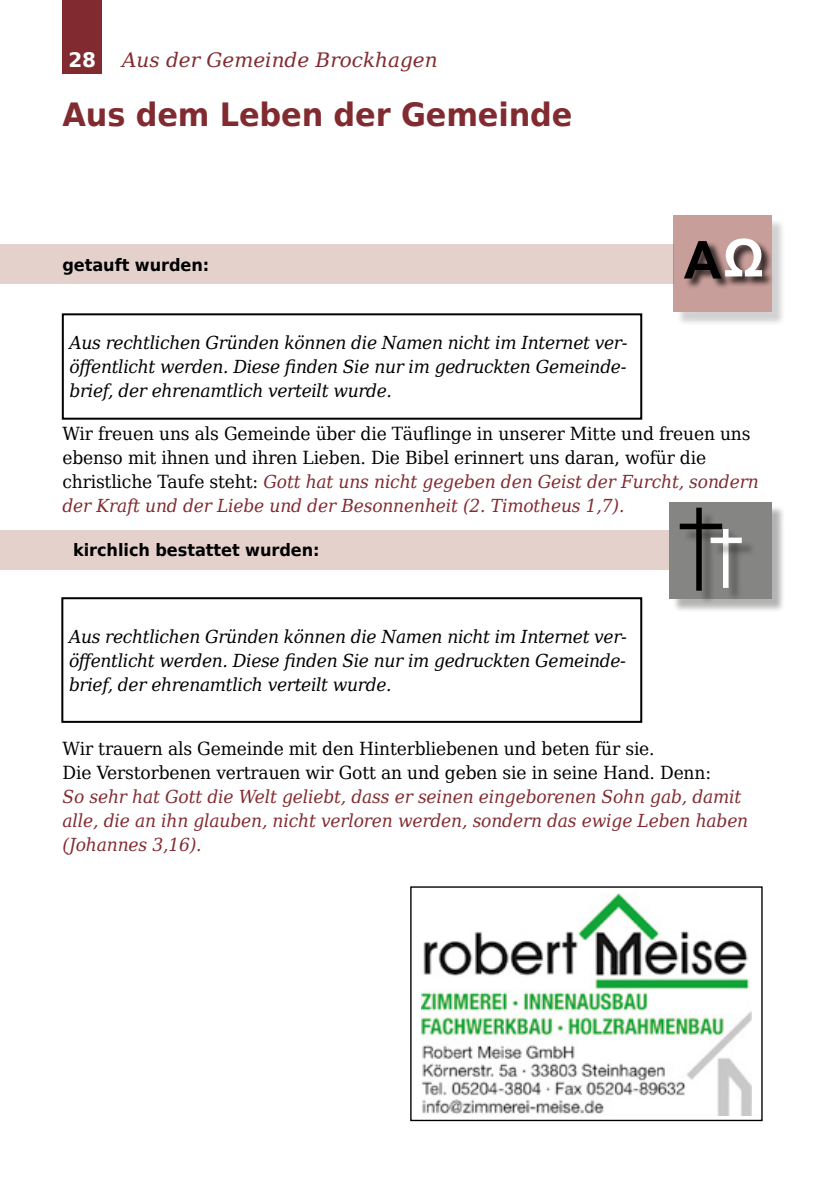
<style>
.page{position:relative;width:840px;height:1191px;background:#fff}
.page>*{position:absolute;margin:0;border:0;box-sizing:border-box;transform-origin:0 0}
.t1{font:700 52.2px "Arial";color:#000}
.t2{font:700 32px "DejaVu Sans";letter-spacing:-.005em;color:#812b31;scale:.95 1}
.t3{font:italic 20px "DejaVu Serif";color:#812b31}
.t4{font:700 20px "DejaVu Sans";color:#fff}
.t5{font:18px/24px "DejaVu Serif";letter-spacing:-.01em;color:#000;scale:.95 1}
.t6{font:italic 18px/24px "DejaVu Serif";letter-spacing:-.02em;color:#000;text-align:justify;scale:.95 1}
.t7{font:italic 18px/24px "DejaVu Serif";letter-spacing:-.01em;color:#812b31;scale:.95 1}
.t8{font:700 17px "DejaVu Sans";letter-spacing:-.005em;color:#000;scale:.95 1}
.s1{color:#fff}
.s2{font-style:italic;color:#812b31}
</style>
<div class="page">
<div style="left:62px;top:0;width:40px;height:74px;background:#812b31"></div>
<div style="left:410px;top:886px;width:352px;height:235px;border:1px solid #000"></div>
<img style="left:421px;top:893px;width:329px;height:222px">
<div style="left:61px;top:597px;width:581px;height:126px;border:2px solid #000"></div>
<div style="left:62px;top:313px;width:580px;height:107px;border:2px solid #000"></div>
<div style="left:0;top:244px;width:673px;height:40px;background:#e4d1cc"></div>
<div style="left:676px;top:219px;width:109px;height:106px;background:#000;opacity:.3"></div>
<div style="left:673px;top:215px;width:98px;height:97px;background:#c89e9a"></div>
<div style="left:684px;top:242px;width:47px;height:47px;background:#000;opacity:.75"></div>
<div style="left:725px;top:240px;width:48px;height:47px;background:#000;opacity:.75"></div>
<div style="left:0;top:530px;width:669px;height:40px;background:#e4d1cc"></div>
<div style="left:671px;top:505px;width:113px;height:107px;background:#000;opacity:.3"></div>
<div style="left:668px;top:502px;width:102px;height:96px;background:#858584"></div>
<div style="left:698px;top:511px;width:17px;height:93px;background:#000;opacity:.3"></div>
<svg style="left:695px;top:507px;width:6px;height:83px"></svg>
<div style="left:682px;top:527px;width:54px;height:15px;background:#000;opacity:.3"></div>
<div style="left:679px;top:524px;width:42px;height:5px;background:#000"></div>
<div style="left:725px;top:533px;width:17px;height:69px;background:#000;opacity:.3"></div>
<div style="left:722px;top:529px;width:6px;height:59px;background:#fff"></div>
<div style="left:713px;top:541px;width:42px;height:15px;background:#000;opacity:.3"></div>
<div style="left:710px;top:537px;width:31px;height:6px;background:#fff"></div>
<p class="t4" style="left:68px;top:44px;width:29px">28</p>
<p class="t3" style="left:122px;top:45px;width:317px">Aus der Gemeinde Brockhagen</p>
<h2 class="t2" style="left:62px;top:89px;width:538px">Aus dem Leben der Gemeinde</h2>
<p class="t8" style="left:62px;top:250px;width:156px">getauft wurden:</p>
<p class="t6" style="left:69px;top:330px;width:588px">Aus rechtlichen Gründen können die Namen nicht im Internet ver&shy;öffentlicht werden. Diese finden Sie nur im gedruckten Gemeinde&shy;brief, der ehrenamtlich verteilt wurde.</p>
<h1 class="t1" style="left:683px;top:223px;width:82px">A<span class="s1">Ω</span></h1>
<p class="t5" style="left:62px;top:421px;width:734px">Wir freuen uns als Gemeinde über die Täuflinge in unserer Mitte und freuen uns ebenso mit ihnen und ihren Lieben. Die Bibel erinnert uns daran, wofür die christliche Taufe steht: <span class="s2">Gott hat uns nicht gegeben den Geist der Furcht, sondern der Kraft und der Liebe und der Besonnenheit (2. Timotheus 1,7).</span></p>
<p class="t8" style="left:73px;top:536px;width:261px">kirchlich bestattet wurden:</p>
<p class="t6" style="left:69px;top:624px;width:588px">Aus rechtlichen Gründen können die Namen nicht im Internet ver&shy;öffentlicht werden. Diese finden Sie nur im gedruckten Gemeinde&shy;brief, der ehrenamtlich verteilt wurde.</p>
<p class="t5" style="left:63px;top:736px;width:683px">Wir trauern als Gemeinde mit den Hinterbliebenen und beten für sie.<br>Die Verstorbenen vertrauen wir Gott an und geben sie in seine Hand. Denn:</p>
<p class="t7" style="left:63px;top:784px;width:723px">So sehr hat Gott die Welt geliebt, dass er seinen eingeborenen Sohn gab, damit alle, die an ihn glauben, nicht verloren werden, sondern das ewige Leben haben (Johannes 3,16).</p>
</div>
